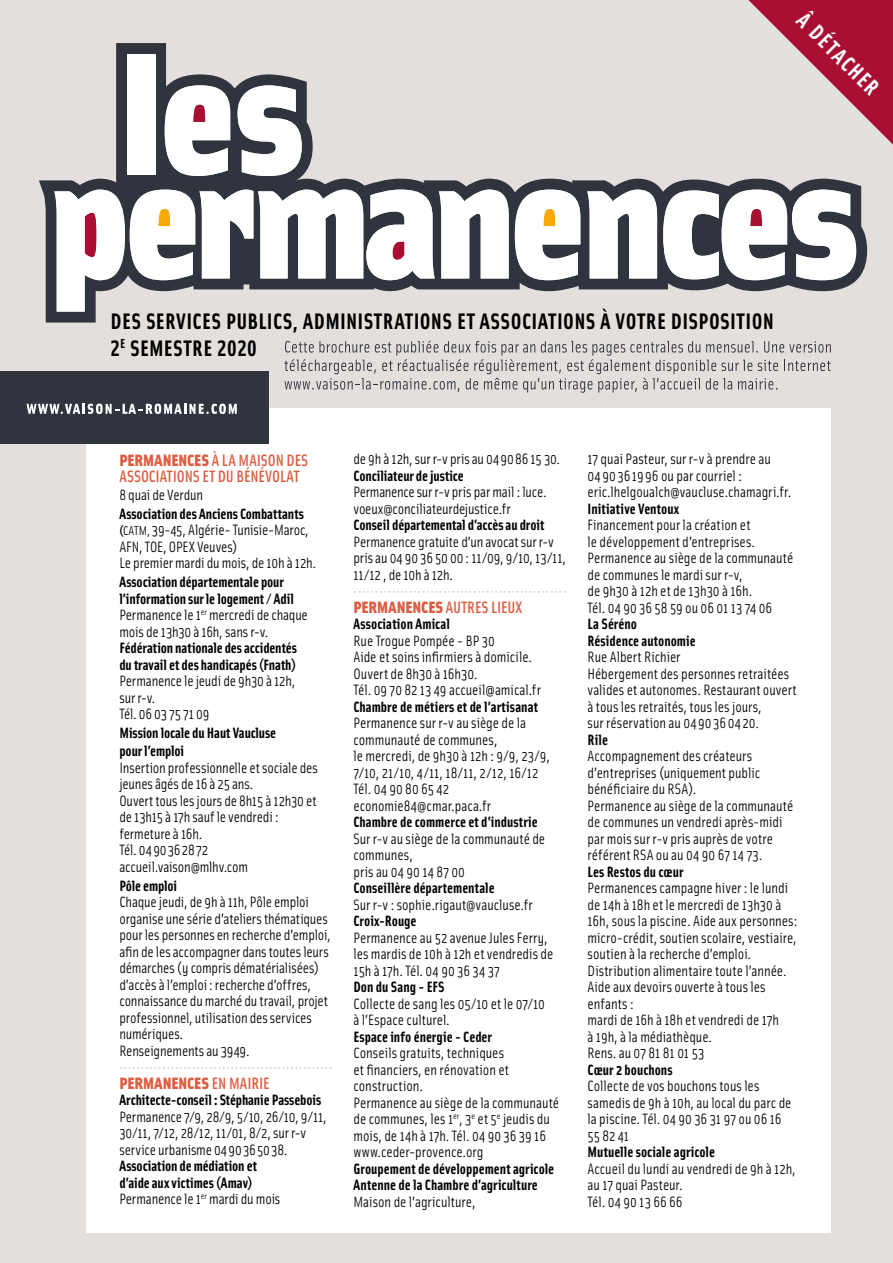
<style>
.page{position:relative;width:893px;height:1263px;background:#e4dfdc}
.page>*{position:absolute;margin:0;border:0;box-sizing:border-box;transform-origin:0 0}
.t1{font:700 22.5px/27px "Solex OT";letter-spacing:.015em;color:#000}
.t2{font:700 22.5px "Solex OT";color:#fff}
.t3{font:500 16.5px/16.5px "Solex OT";letter-spacing:-.01em;color:#dc5d41}
.t4{font:900 16.5px "Solex OT";letter-spacing:-.005em;color:#dc5d41}
.t5{font:15px/16.5px "Solex OT";letter-spacing:-.005em;color:#000}
.t6{font:700 15px/16.5px "Solex OT";color:#000}
.t7{font:15px "Solex OT";color:#cac0ba}
.s1{font-weight:900}
.s2{font-weight:700}
.s3{font-weight:700;font-size:12.75px}
.s4{font-size:12.75px}
.s5{font-weight:400}
.s6{font-weight:500}
</style>
<div class="page">
<div style="left:87px;top:408px;width:744px;height:825px;background:#fff"></div>
<svg style="left:284px;top:341px;width:547px;height:52px"></svg>
<div style="left:0;top:371px;width:268px;height:72px;background:#2f343e"></div>
<svg style="left:26px;top:404px;width:211px;height:10px"></svg>
<svg style="left:39px;top:179px;width:828px;height:144px"></svg>
<svg style="left:515px;top:190px;width:65px;height:90px;background:#dad8d5"></svg>
<svg style="left:587px;top:190px;width:70px;height:88px;background:#d9dadb"></svg>
<svg style="left:663px;top:190px;width:193px;height:90px;background:#c4c4c7"></svg>
<svg style="left:54px;top:43px;width:455px;height:269px"></svg>
<svg style="left:748px;top:0;width:145px;height:145px"></svg>
<h1 class="t2" style="left:811px;top:6px;width:107px;rotate:45deg">Â DÉTACHER</h1>
<h1 class="t1" style="left:111px;top:306px;width:665px">DES SERVICES PUBLICS, ADMINISTRATIONS ET ASSOCIATIONS À VOTRE DISPOSITION<br>2<sup>E</sup> SEMESTRE 2020</h1>
<p class="t3" style="left:119px;top:451px;width:190px"><span class="s1">PERMANENCES</span> À LA MAISON DES<br>ASSOCIATIONS ET DU BÉNÉVOLAT</p>
<p class="t5" style="left:119px;top:486px;width:85px">8 quai de Verdun</p>
<p class="t5" style="left:119px;top:505px;width:198px"><span class="s2">Association des Anciens Combattants </span><span class="s3">(</span><span class="s4">CATM,</span> 39-45, Algérie- Tunisie-Maroc, AFN, TOE, OPEX Veuves)<br>Le premier mardi du mois, de 10h à 12h.</p>
<p class="t6" style="left:119px;top:573px;width:190px">Association départementale pour l’information sur le logement / Adil <span class="s5">Permanence le 1</span><sup>er</sup> <span class="s5">mercredi de chaque mois de 13h30 à 16h, sans r-v.</span></p>
<p class="t6" style="left:119px;top:639px;width:179px">Fédération nationale des accidentés du travail et des handicapés (Fnath)</p>
<p class="t5" style="left:119px;top:672px;width:177px">Permanence le jeudi de 9h30 à 12h, sur r-v.<br>Tél. 06 03 75 71 09</p>
<p class="t6" style="left:119px;top:722px;width:158px;line-height:18.6px">Mission locale du Haut Vaucluse pour l’emploi</p>
<p class="t5" style="left:119px;top:759px;width:200px">Insertion professionnelle et sociale des jeunes âgés de 16 à 25 ans.<br>Ouvert tous les jours de 8h15 à 12h30 et de 13h15 à 17h sauf le vendredi : fermeture à 16h.<br>Tél. 0490362872 accueil.vaison@mlhv.com</p>
<p class="t6" style="left:119px;top:876px;width:59px">Pôle emploi</p>
<p class="t5" style="left:119px;top:893px;width:213px">Chaque jeudi, de 9h à 11h, Pôle emploi organise une série d’ateliers thématiques pour les personnes en recherche d’emploi, afin de les accompagner dans toutes leurs démarches (y compris dématérialisées) d’accès à l’emploi : recherche d’offres, connaissance du marché du travail, projet professionnel, utilisation des services numériques.<br>Renseignements au 3949.</p>
<p class="t7" style="left:119px;top:1057px;width:214px">··················································</p>
<p class="t4" style="left:119px;top:1071px;width:152px">PERMANENCES <span class="s6">EN MAIRIE</span></p>
<p class="t6" style="left:119px;top:1091px;width:203px">Architecte-conseil : Stéphanie Passebois</p>
<p class="t5" style="left:119px;top:1107px;width:209px">Permanence 7/9, 28/9, 5/10, 26/10, 9/11,<br>30/11, 7/12, 28/12, 11/01, 8/2, sur r-v service urbanisme 0490365038.</p>
<p class="t6" style="left:119px;top:1157px;width:162px">Association de médiation et d’aide aux victimes (Amav)<br><span class="s5">Permanence le 1</span><sup>er</sup> <span class="s5">mardi du mois</span></p>
<p class="t5" style="left:353px;top:450px;width:208px">de 9h à 12h, sur r-v pris au 049086 15 30.</p>
<p class="t6" style="left:353px;top:467px;width:112px">Conciliateur de justice</p>
<p class="t5" style="left:353px;top:483px;width:195px">Permanence sur r-v pris par mail : luce. voeux@conciliateurdejustice.fr</p>
<p class="t6" style="left:353px;top:516px;width:192px">Conseil départemental d’accès au droit</p>
<p class="t5" style="left:353px;top:533px;width:214px">Permanence gratuite d’un avocat sur r-v pris au 04 90 36 50 00 : 11/09, 9/10, 13/11,<br>11/12 , de 10h à 12h.</p>
<p class="t7" style="left:353px;top:581px;width:214px">··················································</p>
<p class="t4" style="left:353px;top:595px;width:170px">PERMANENCES <span class="s6">AUTRES LIEUX</span></p>
<p class="t6" style="left:353px;top:615px;width:98px">Association Amical</p>
<p class="t5" style="left:353px;top:632px;width:189px">Rue Trogue Pompée - BP 30<br>Aide et soins infirmiers à domicile.<br>Ouvert de 8h30 à 16h30.<br>Tél. 09 70 82 13 49 accueil@amical.fr</p>
<p class="t6" style="left:353px;top:698px;width:186px">Chambre de métiers et de l’artisanat</p>
<p class="t5" style="left:353px;top:714px;width:198px">Permanence sur r-v au siège de la communauté de communes,<br>le mercredi, de 9h30 à 12h : 9/9, 23/9,<br>7/10, 21/10, 4/11, 18/11, 2/12, 16/12<br>Tél. 04 90 80 65 42 economie84@cmar.paca.fr</p>
<p class="t6" style="left:353px;top:813px;width:186px">Chambre de commerce et d’industrie</p>
<p class="t5" style="left:353px;top:830px;width:193px">Sur r-v au siège de la communauté de communes,<br>pris au 04 90 14 87 00</p>
<p class="t6" style="left:353px;top:879px;width:143px">Conseillère départementale</p>
<p class="t5" style="left:353px;top:896px;width:181px">Sur r-v : sophie.rigaut@vaucluse.fr</p>
<p class="t6" style="left:353px;top:912px;width:65px">Croix-Rouge</p>
<p class="t5" style="left:353px;top:929px;width:201px">Permanence au 52 avenue Jules Ferry, les mardis de 10h à 12h et vendredis de<br>15h à 17h. Tél. 04 90 36 34 37</p>
<p class="t6" style="left:353px;top:978px;width:93px">Don du Sang - EFS</p>
<p class="t5" style="left:353px;top:995px;width:193px">Collecte de sang les 05/10 et le 07/10 à l’Espace culturel.</p>
<p class="t6" style="left:353px;top:1028px;width:140px">Espace info énergie - Ceder</p>
<p class="t5" style="left:353px;top:1044px;width:207px">Conseils gratuits, techniques<br>et financiers, en rénovation et construction.<br>Permanence au siège de la communauté de communes, les 1<sup>er</sup>, 3<sup>e</sup> et 5<sup>e</sup> jeudis du mois, de 14h à 17h. Tél. 04 90 36 39 16 www.ceder-provence.org</p>
<p class="t6" style="left:353px;top:1160px;width:202px">Groupement de développement agricole<br>Antenne de la Chambre d’agriculture</p>
<p class="t5" style="left:353px;top:1193px;width:124px">Maison de l’agriculture,</p>
<p class="t5" style="left:587px;top:450px;width:205px">17 quai Pasteur, sur r-v à prendre au<br>0490361996 ou par courriel : eric.lhelgoualch@vaucluse.chamagri.fr.</p>
<p class="t6" style="left:587px;top:500px;width:93px">Initiative Ventoux</p>
<p class="t5" style="left:587px;top:516px;width:207px">Financement pour la création et<br>le développement d’entreprises.<br>Permanence au siège de la communauté de communes le mardi sur r-v,<br>de 9h30 à 12h et de 13h30 à 16h.<br>Tél. 04 90 36 58 59 ou 06 01 13 74 06</p>
<p class="t6" style="left:587px;top:615px;width:110px">La Séréno<br>Résidence autonomie</p>
<p class="t5" style="left:587px;top:648px;width:211px">Rue Albert Richier<br>Hébergement des personnes retraitées valides et autonomes. Restaurant ouvert à tous les retraités, tous les jours,<br>sur réservation au 0490360420.</p>
<p class="t6" style="left:587px;top:731px;width:22px">Rile</p>
<p class="t5" style="left:587px;top:747px;width:207px">Accompagnement des créateurs d’entreprises (uniquement public bénéficiaire du RSA).<br>Permanence au siège de la communauté de communes un vendredi après-midi par mois sur r-v pris auprès de votre référent RSA ou au 04 90 67 14 73.</p>
<p class="t6" style="left:587px;top:863px;width:97px">Les Restos du cœur</p>
<p class="t5" style="left:587px;top:879px;width:211px">Permanences campagne hiver : le lundi de 14h à 18h et le mercredi de 13h30 à<br>16h, sous la piscine. Aide aux personnes: micro-crédit, soutien scolaire, vestiaire, soutien à la recherche d’emploi.<br>Distribution alimentaire toute l’année.<br>Aide aux devoirs ouverte à tous les enfants :<br>mardi de 16h à 18h et vendredi de 17h<br>à 19h, à la médiathèque.<br>Rens. au 07 81 81 01 53</p>
<p class="t6" style="left:587px;top:1061px;width:87px">Cœur 2 bouchons</p>
<p class="t5" style="left:587px;top:1077px;width:206px">Collecte de vos bouchons tous les samedis de 9h à 10h, au local du parc de la piscine. Tél. 04 90 36 31 97 ou 06 16<br>55 82 41</p>
<p class="t6" style="left:587px;top:1143px;width:129px">Mutuelle sociale agricole</p>
<p class="t5" style="left:587px;top:1160px;width:210px">Accueil du lundi au vendredi de 9h à 12h, au 17 quai Pasteur.<br>Tél. 04 90 13 66 66</p>
</div>
